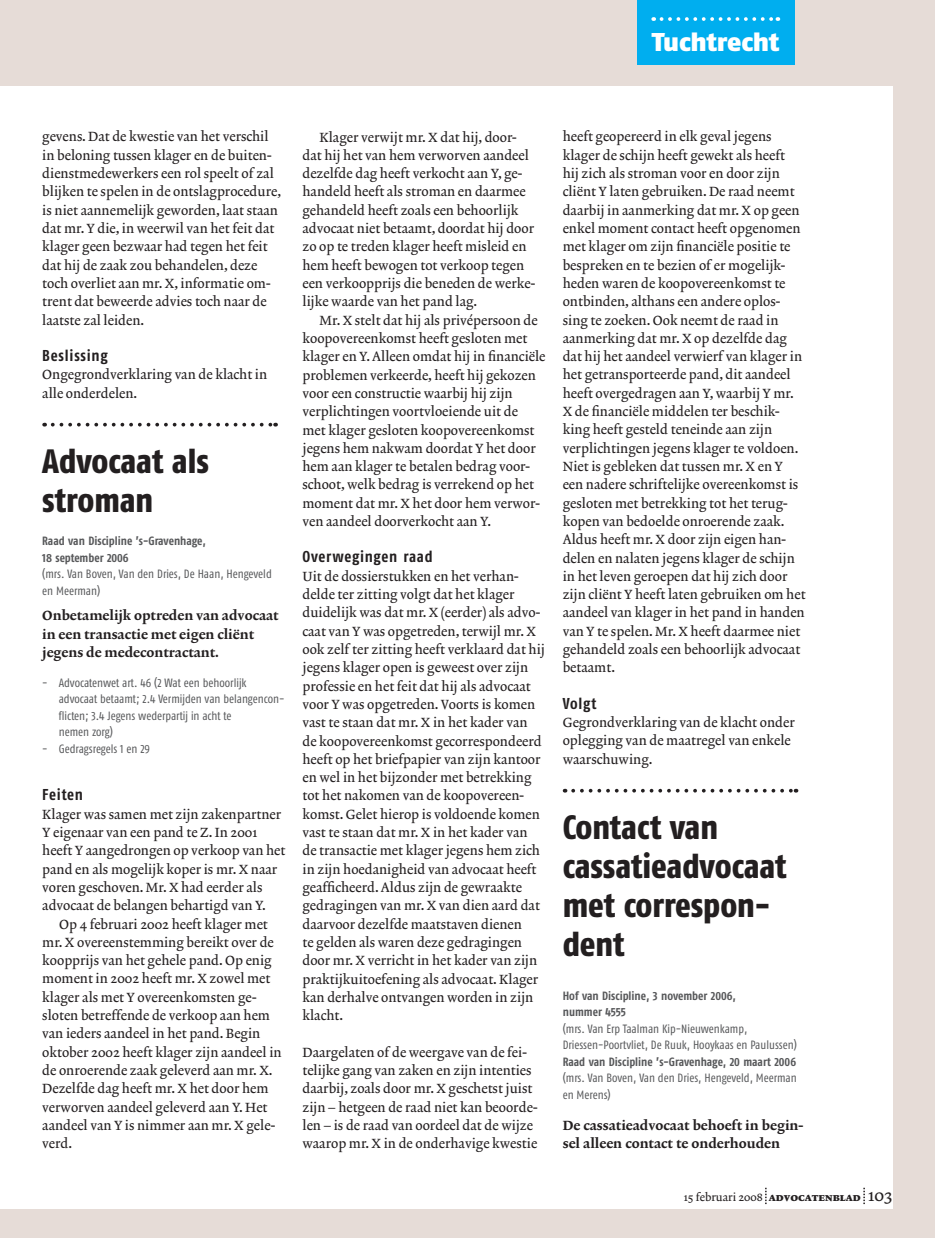
<style>
.page{position:relative;width:935px;height:1238px;background:#e6dcd7}
.page>*{position:absolute;margin:0;border:0;box-sizing:border-box;transform-origin:0 0}
.t1{font:33.75px/39px "Fago Co Exb Lf";letter-spacing:-.005em;color:#231f20}
.t2{font:25.65px "Fago No Black Lf";letter-spacing:-.005em;color:#fff}
.t3{font:15.75px "Fago Co Bold Lf";letter-spacing:.05em;color:#231f20}
.t4{font:13.5px/18.3px "Lexicon No 2 Roman A Txt";color:#231f20}
.t5{font:13.5px/18.3px "Lexicon No 2 Roman D Txt";color:#231f20}
.t6{font:12px/16.5px "Fago Co Regular Lf";color:#57585a}
.t7{font:11.25px "Lexicon No 2 Roman A Txt";color:#231f20}
.s1{font-family:"Fago Co Bold Lf"}
.s2{font-family:"Lexicon No 2 Roman F Exp"}
.s3{font-size:17.25px}
</style>
<div class="page">
<div style="left:0;top:87px;width:893px;height:1121px;background:#fff"></div>
<svg style="left:765px;top:1188px;width:2px;height:16px"></svg>
<svg style="left:863px;top:1188px;width:2px;height:16px"></svg>
<div style="left:637px;top:0;width:158px;height:64px;background:#00aeef"></div>
<svg style="left:661px;top:17px;width:117px;height:4px"></svg>
<svg style="left:53px;top:423px;width:223px;height:3px"></svg>
<svg style="left:573px;top:789px;width:224px;height:3px"></svg>
<p class="t2" style="left:651px;top:26px;width:130px">Tuchtrecht</p>
<p class="t4" style="left:42px;top:128px;width:240px">gevens. Dat de kwestie van het verschil in beloning tussen klager en de buiten&shy;dienstmedewerkers een rol speelt of zal blijken te spelen in de ontslagprocedure, is niet aannemelijk geworden, laat staan dat mr. Y die, in weerwil van het feit dat klager geen bezwaar had tegen het feit dat hij de zaak zou behandelen, deze toch overliet aan mr. X, informatie om&shy;trent dat beweerde advies toch naar de laatste zal leiden.</p>
<p class="t3" style="left:42px;top:346px;width:67px">Beslissing</p>
<p class="t4" style="left:42px;top:366px;width:226px">Ongegrondverklaring van de klacht in alle onderdelen.</p>
<p class="t1" style="left:42px;top:441px;width:168px">Advocaat als stroman</p>
<p class="t6" style="left:42px;top:533px;width:231px"><span class="s1">Raad van Discipline ’s-Gravenhage,<br>18 september 2006<br></span>(mrs. Van Boven, Van den Dries, De Haan, Hengeveld en Meerman)</p>
<p class="t5" style="left:42px;top:607px;width:238px">Onbetamelijk optreden van advocaat in een transactie met eigen cliënt jegens de medecontractant.</p>
<p class="t6" style="left:59px;top:674px;width:227px;text-indent:-17px">- Advocatenwet art. 46 (2 Wat een behoorlijk advocaat betaamt; 2.4 Vermijden van belangencon&shy;flicten; 3.4 Jegens wederpartij in acht te<br>nemen zorg)</p>
<p class="t6" style="left:42px;top:740px;width:109px">- Gedragsregels 1 en 29</p>
<p class="t3" style="left:42px;top:786px;width:42px">Feiten</p>
<p class="t4" style="left:42px;top:805px;width:240px">Klager was samen met zijn zakenpartner</p>
<p class="t4" style="left:42px;top:824px;width:217px">Y eigenaar van een pand te Z. In 2001</p>
<p class="t4" style="left:42px;top:842px;width:245px">heeft Y aangedrongen op verkoop van het</p>
<p class="t4" style="left:42px;top:860px;width:237px">pand en als mogelijk koper is mr. X naar</p>
<p class="t4" style="left:42px;top:879px;width:222px">voren geschoven. Mr. X had eerder als</p>
<p class="t4" style="left:42px;top:897px;width:225px">advocaat de belangen behartigd van Y.</p>
<p class="t4" style="left:59px;top:915px;width:210px">Op 4 februari 2002 heeft klager met</p>
<p class="t4" style="left:42px;top:934px;width:233px">mr. X overeenstemming bereikt over de</p>
<p class="t4" style="left:42px;top:952px;width:231px">koopprijs van het gehele pand. Op enig</p>
<p class="t4" style="left:42px;top:970px;width:230px">moment in 2002 heeft mr. X zowel met</p>
<p class="t4" style="left:42px;top:988px;width:216px">klager als met Y overeenkomsten ge-</p>
<p class="t4" style="left:42px;top:1007px;width:229px">sloten betreffende de verkoop aan hem</p>
<p class="t4" style="left:42px;top:1025px;width:220px">van ieders aandeel in het pand. Begin</p>
<p class="t4" style="left:42px;top:1043px;width:241px">oktober 2002 heeft klager zijn aandeel in</p>
<p class="t4" style="left:42px;top:1062px;width:232px">de onroerende zaak geleverd aan mr. X.</p>
<p class="t4" style="left:42px;top:1080px;width:228px">Dezelfde dag heeft mr. X het door hem</p>
<p class="t4" style="left:42px;top:1098px;width:227px">verworven aandeel geleverd aan Y. Het</p>
<p class="t4" style="left:42px;top:1117px;width:234px">aandeel van Y is nimmer aan mr. X gele-</p>
<p class="t4" style="left:42px;top:1135px;width:32px">verd.</p>
<p class="t4" style="left:319px;top:128px;width:199px">Klager verwijt mr. X dat hij, door-</p>
<p class="t4" style="left:302px;top:147px;width:228px">dat hij het van hem verworven aandeel</p>
<p class="t4" style="left:302px;top:165px;width:221px">dezelfde dag heeft verkocht aan Y, ge-</p>
<p class="t4" style="left:302px;top:183px;width:225px">handeld heeft als stroman en daarmee</p>
<p class="t4" style="left:302px;top:202px;width:218px">gehandeld heeft zoals een behoorlijk</p>
<p class="t4" style="left:302px;top:220px;width:233px">advocaat niet betaamt, doordat hij door</p>
<p class="t4" style="left:302px;top:238px;width:226px">zo op te treden klager heeft misleid en</p>
<p class="t4" style="left:302px;top:257px;width:223px">hem heeft bewogen tot verkoop tegen</p>
<p class="t4" style="left:302px;top:275px;width:234px">een verkoopprijs die beneden de werke-</p>
<p class="t4" style="left:302px;top:293px;width:176px">lijke waarde van het pand lag.</p>
<p class="t4" style="left:319px;top:311px;width:220px">Mr. X stelt dat hij als privépersoon de</p>
<p class="t4" style="left:302px;top:330px;width:226px">koopovereenkomst heeft gesloten met</p>
<p class="t4" style="left:302px;top:348px;width:245px">klager en Y. Alleen omdat hij in financiële</p>
<p class="t4" style="left:302px;top:366px;width:235px">problemen verkeerde, heeft hij gekozen</p>
<p class="t4" style="left:302px;top:385px;width:212px">voor een constructie waarbij hij zijn</p>
<p class="t4" style="left:302px;top:403px;width:217px">verplichtingen voortvloeiende uit de</p>
<p class="t4" style="left:302px;top:421px;width:234px">met klager gesloten koopovereenkomst</p>
<p class="t4" style="left:302px;top:440px;width:235px">jegens hem nakwam doordat Y het door</p>
<p class="t4" style="left:302px;top:458px;width:229px">hem aan klager te betalen bedrag voor-</p>
<p class="t4" style="left:302px;top:476px;width:233px">schoot, welk bedrag is verrekend op het</p>
<p class="t4" style="left:302px;top:495px;width:239px">moment dat mr. X het door hem verwor-</p>
<p class="t4" style="left:302px;top:513px;width:190px">ven aandeel doorverkocht aan Y.</p>
<p class="t3" style="left:302px;top:548px;width:132px">Overwegingen raad</p>
<p class="t4" style="left:302px;top:567px;width:244px">Uit de dossierstukken en het verhan&shy;delde ter zitting volgt dat het klager duidelijk was dat mr. X (eerder) als advo&shy;caat van Y was opgetreden, terwijl mr. X ook zelf ter zitting heeft verklaard dat hij jegens klager open is geweest over zijn professie en het feit dat hij als advocaat voor Y was opgetreden. Voorts is komen vast te staan dat mr. X in het kader van de koopovereenkomst gecorrespondeerd heeft op het briefpapier van zijn kantoor en wel in het bijzonder met betrekking tot het nakomen van de koopovereen&shy;komst. Gelet hierop is voldoende komen vast te staan dat mr. X in het kader van de transactie met klager jegens hem zich in zijn hoedanigheid van advocaat heeft geafficheerd. Aldus zijn de gewraakte gedragingen van mr. X van dien aard dat daarvoor dezelfde maatstaven dienen<br>te gelden als waren deze gedragingen door mr. X verricht in het kader van zijn praktijkuitoefening als advocaat. Klager kan derhalve ontvangen worden in zijn klacht.</p>
<p class="t4" style="left:302px;top:1043px;width:237px">Daargelaten of de weergave van de fei&shy;telijke gang van zaken en zijn intenties daarbij, zoals door mr. X geschetst juist zijn – hetgeen de raad niet kan beoorde&shy;len – is de raad van oordeel dat de wijze waarop mr. X in de onderhavige kwestie</p>
<p class="t4" style="left:563px;top:128px;width:244px">heeft geopereerd in elk geval jegens klager de schijn heeft gewekt als heeft<br>hij zich als stroman voor en door zijn cliënt Y laten gebruiken. De raad neemt daarbij in aanmerking dat mr. X op geen enkel moment contact heeft opgenomen met klager om zijn financiële positie te bespreken en te bezien of er mogelijk&shy;heden waren de koopovereenkomst te ontbinden, althans een andere oplos&shy;sing te zoeken. Ook neemt de raad in aanmerking dat mr. X op dezelfde dag dat hij het aandeel verwierf van klager in het getransporteerde pand, dit aandeel heeft overgedragen aan Y, waarbij Y mr.<br>X de financiële middelen ter beschik&shy;king heeft gesteld teneinde aan zijn verplichtingen jegens klager te voldoen.<br>Niet is gebleken dat tussen mr. X en Y een nadere schriftelijke overeenkomst is gesloten met betrekking tot het terug&shy;kopen van bedoelde onroerende zaak.<br>Aldus heeft mr. X door zijn eigen han&shy;delen en nalaten jegens klager de schijn in het leven geroepen dat hij zich door zijn cliënt Y heeft laten gebruiken om het aandeel van klager in het pand in handen van Y te spelen. Mr. X heeft daarmee niet gehandeld zoals een behoorlijk advocaat betaamt.</p>
<p class="t3" style="left:563px;top:694px;width:35px">Volgt</p>
<p class="t4" style="left:563px;top:714px;width:234px">Gegrondverklaring van de klacht onder oplegging van de maatregel van enkele waarschuwing.</p>
<p class="t1" style="left:563px;top:807px;width:225px">Contact van cassatieadvocaat met correspon&shy;dent</p>
<p class="t6" style="left:563px;top:987px;width:236px"><span class="s1">Hof van Discipline, 3 november 2006,<br>nummer 4555<br></span>(mrs. Van Erp Taalman Kip-Nieuwenkamp, Driessen-Poortvliet, De Ruuk, Hooykaas en Paulussen)<br><span class="s1">Raad van Discipline ’s-Gravenhage, 20 maart 2006 </span>(mrs. Van Boven, Van den Dries, Hengeveld, Meerman en Merens)</p>
<p class="t5" style="left:563px;top:1116px;width:242px">De cassatieadvocaat behoeft in begin&shy;sel alleen contact te onderhouden</p>
<p class="t7" style="left:684px;top:1190px;width:210px">15 februari 2008 <span class="s2">advocatenblad</span> <span class="s3">103</span></p>
</div>
